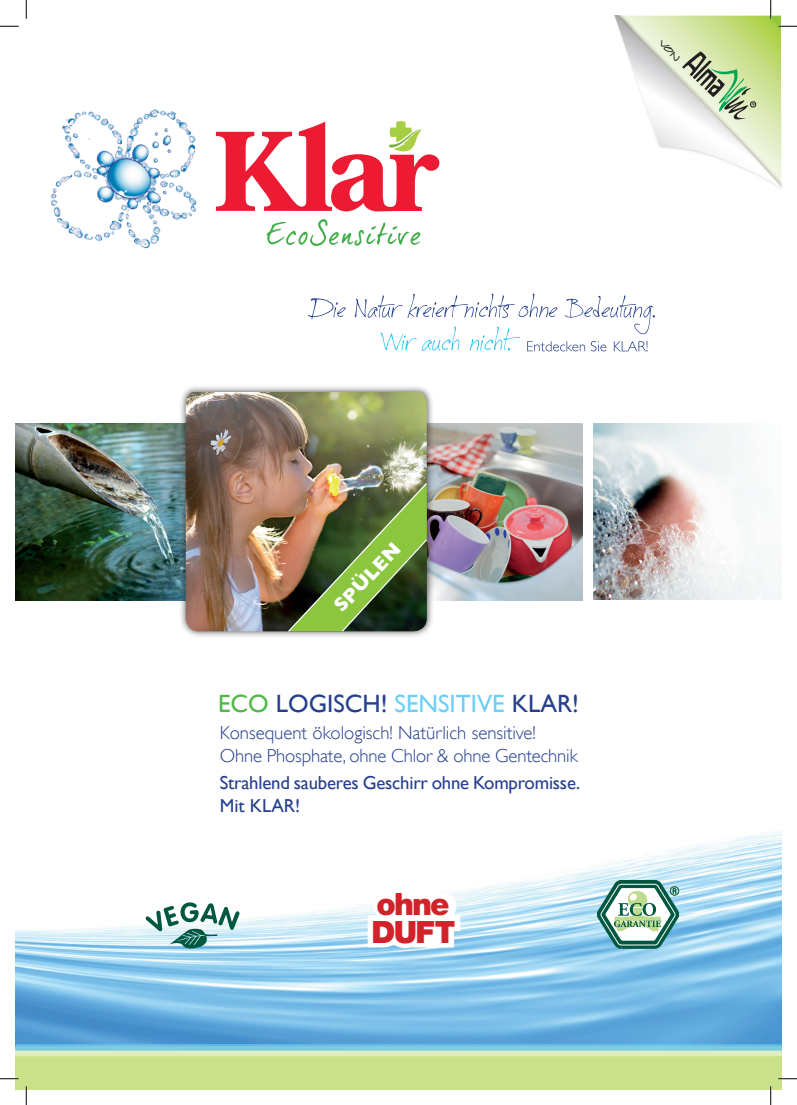
<style>
.page{position:relative;width:797px;height:1105px;background:#fff}
.page>*{position:absolute;margin:0;border:0;box-sizing:border-box;transform-origin:0 0}
.t1{font:900 30.75px/28.2px "Helvetica Neue";letter-spacing:-.055em;color:#d1232a}
.t2{font:25px "Gill Sans";color:#253f8e}
.t3{font:700 20px "Gill Sans";color:#fff}
.t4{font:300 18.75px/22.5px "Gill Sans";letter-spacing:-.005em;color:#253f8e}
.t5{font:18.75px/22.5px "Gill Sans";letter-spacing:-.01em;color:#253f8e}
.s1{color:#51b948}
.s2{color:#6bcff6}
</style>
<div class="page">
<svg style="left:266px;top:219px;width:154px;height:27px"></svg>
<svg style="left:237px;top:121px;width:202px;height:90px"></svg>
<img style="left:50px;top:109px;width:187px;height:140px">
<svg style="left:72px;top:114px;width:35px;height:28px"></svg>
<img style="left:16px;top:831px;width:765px;height:213px">
<img style="left:593px;top:423px;width:188px;height:176px">
<img style="left:434px;top:423px;width:149px;height:177px">
<img style="left:16px;top:423px;width:162px;height:177px">
<svg style="left:308px;top:294px;width:347px;height:57px"></svg>
<svg style="left:362px;top:882px;width:103px;height:71px"></svg>
<div style="left:427px;top:937px;width:11px;height:10px;background:#fff"></div>
<svg style="left:593px;top:873px;width:88px;height:82px"></svg>
<svg style="left:146px;top:902px;width:93px;height:46px"></svg>
<div style="left:178px;top:384px;width:256px;height:255px;background:#231f20;opacity:.75"></div>
<img style="left:186px;top:392px;width:241px;height:239px">
<img style="left:287px;top:482px;width:141px;height:151px">
<svg style="left:16px;top:1050px;width:765px;height:39px;background:#cbe292"></svg>
<svg style="left:16px;top:1044px;width:765px;height:6px;background:#74c6df"></svg>
<svg style="left:0;top:25px;width:19px;height:2px"></svg>
<svg style="left:0;top:1078px;width:19px;height:1px"></svg>
<svg style="left:778px;top:1078px;width:19px;height:1px"></svg>
<svg style="left:25px;top:0;width:2px;height:19px"></svg>
<svg style="left:25px;top:1086px;width:2px;height:19px"></svg>
<svg style="left:770px;top:1086px;width:1px;height:19px"></svg>
<svg style="left:614px;top:0;width:183px;height:188px"></svg>
<p class="t3" style="left:329px;top:601px;width:89px;rotate:-47deg">SPÜLEN</p>
<h2 class="t2" style="left:218px;top:688px;width:362px"><span class="s1">ECO</span> LOGISCH! <span class="s2">SENSITIVE</span> KLAR!</h2>
<p class="t4" style="left:220px;top:721px;width:359px">Konsequent ökologisch! Natürlich sensitive!<br>Ohne Phosphate, ohne Chlor &amp; ohne Gentechnik</p>
<p class="t5" style="left:220px;top:772px;width:362px">Strahlend sauberes Geschirr ohne Kompromisse.<br>Mit KLAR!</p>
<h1 class="t1" style="left:371px;top:890px;width:86px">ohne<br>Duft</h1>
</div>
